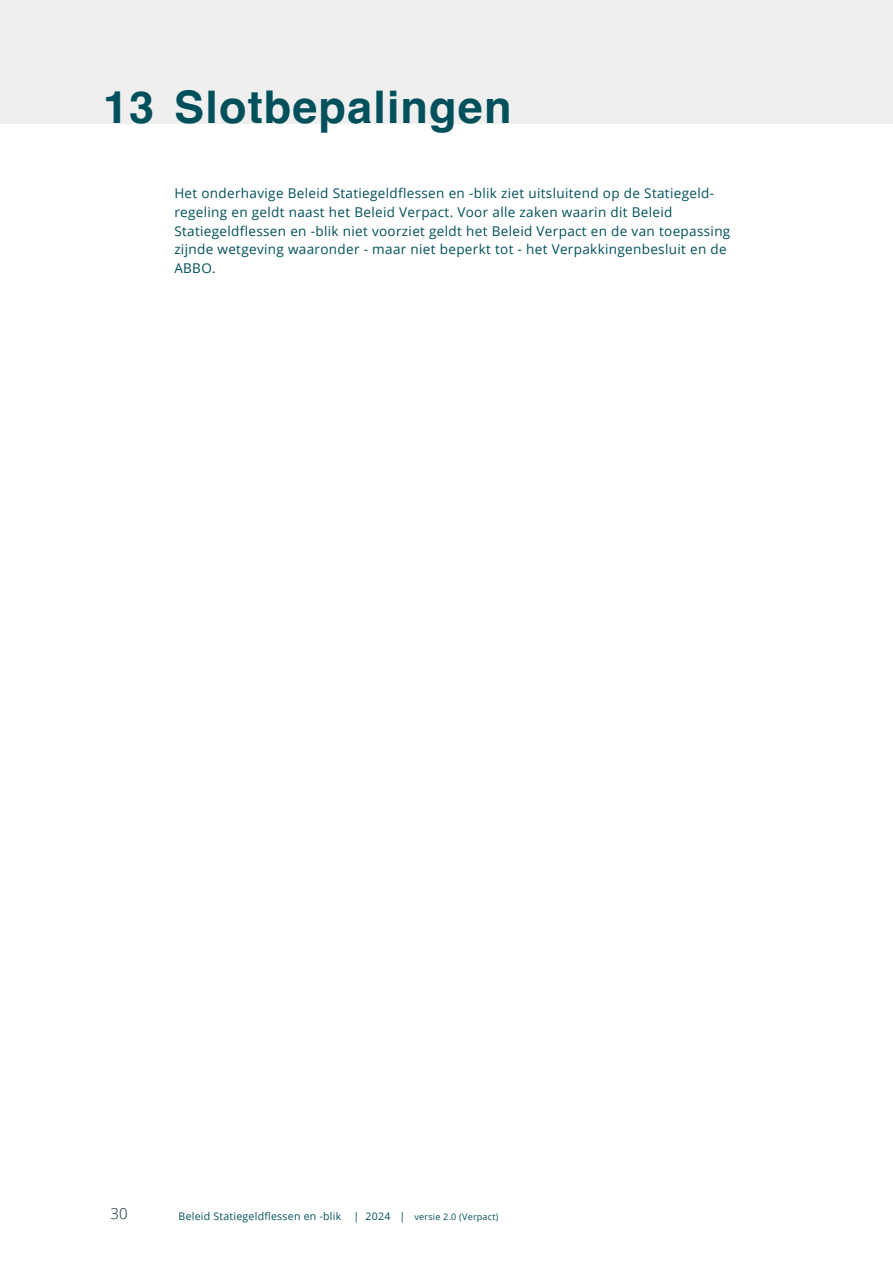
<style>
.page{position:relative;width:893px;height:1263px;background:#fff}
.page>*{position:absolute;margin:0;border:0;box-sizing:border-box;transform-origin:0 0}
.t1{font:700 45px "Helvetica";letter-spacing:.025em;color:#00505b}
.t2{font:300 15px "Open Sans";color:#0d2e33}
.t3{font:13.5px/18.8px "Open Sans";letter-spacing:.025em;color:#00505b}
.t4{font:10.5px "Open Sans";letter-spacing:.025em;color:#00505b}
.s1{font-size:9px}
</style>
<div class="page">
<div style="left:0;top:0;width:893px;height:123px;background:#efefef"></div>
<h1 class="t1" style="left:103px;top:80px;width:410px">13 Slotbepalingen</h1>
<p class="t3" style="left:174px;top:183px;width:557px">Het onderhavige Beleid Statiegeldflessen en -blik ziet uitsluitend op de Statiegeld&shy;regeling en geldt naast het Beleid Verpact. Voor alle zaken waarin dit Beleid Statiegeldflessen en -blik niet voorziet geldt het Beleid Verpact en de van toepassing zijnde wetgeving waaronder - maar niet beperkt tot - het Verpakkingenbesluit en de ABBO.</p>
<p class="t2" style="left:111px;top:1203px;width:19px">30</p>
<p class="t4" style="left:179px;top:1209px;width:321px">Beleid Statiegeldflessen en -blik | 2024 | <span class="s1">versie 2.0 (Verpact)</span></p>
</div>
